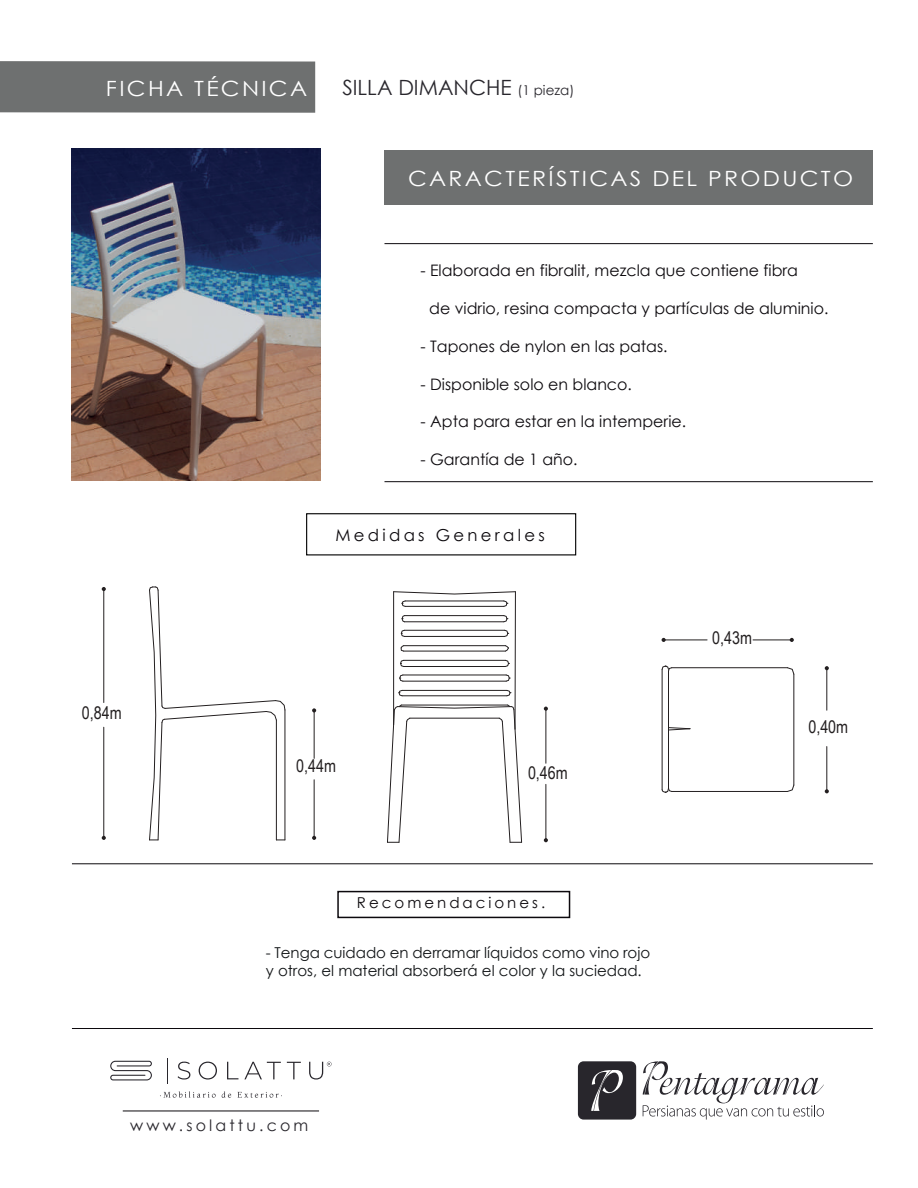
<style>
.page{position:relative;width:918px;height:1188px;background:#fff}
.page>*{position:absolute;margin:0;border:0;box-sizing:border-box;transform-origin:0 0}
.t1{font:21px "Century Gothic";letter-spacing:.1em;color:#fff;scale:1.1 1}
.t2{font:21px "Century Gothic";color:#28262c}
.t3{font:17.55px "Arial Narrow";color:#231f20}
.t4{font:16.5px "Century Gothic";letter-spacing:.2em;color:#0c090d}
.t5{font:15.75px "Century Gothic";color:#0c090d}
.t6{font:15.75px "Century Gothic";letter-spacing:.2em;color:#28262c}
.t7{font:15px/18px "Century Gothic";color:#111416}
.t8{font:15px "Century Gothic";letter-spacing:.2em;color:#0c090d}
.s1{font-size:13.5px}
</style>
<div class="page">
<div style="left:384px;top:151px;width:489px;height:54px;background:#6e7070"></div>
<div style="left:0;top:61px;width:315px;height:52px;background:#6e7070"></div>
<hr style="left:384px;top:243px;width:489px;height:1px;background:#0c090d">
<hr style="left:384px;top:481px;width:489px;height:1px;background:#0c090d">
<div style="left:306px;top:513px;width:270px;height:42px;border:1px solid #000"></div>
<hr style="left:827px;top:668px;width:1px;height:42px;background:#231f20">
<svg style="left:825px;top:666px;width:4px;height:4px"></svg>
<hr style="left:827px;top:747px;width:1px;height:44px;background:#231f20">
<svg style="left:825px;top:789px;width:4px;height:4px"></svg>
<svg style="left:149px;top:586px;width:136px;height:255px"></svg>
<hr style="left:285px;top:710px;width:1px;height:130px;background:#231f20">
<svg style="left:399px;top:690px;width:4px;height:6px"></svg>
<svg style="left:399px;top:675px;width:4px;height:7px"></svg>
<svg style="left:400px;top:660px;width:4px;height:7px"></svg>
<svg style="left:401px;top:645px;width:3px;height:7px"></svg>
<svg style="left:401px;top:630px;width:4px;height:7px"></svg>
<svg style="left:402px;top:615px;width:3px;height:7px"></svg>
<svg style="left:402px;top:600px;width:4px;height:7px"></svg>
<svg style="left:503px;top:600px;width:5px;height:7px"></svg>
<svg style="left:503px;top:615px;width:5px;height:7px"></svg>
<svg style="left:504px;top:630px;width:5px;height:7px"></svg>
<svg style="left:505px;top:645px;width:4px;height:7px"></svg>
<svg style="left:505px;top:660px;width:4px;height:7px"></svg>
<svg style="left:506px;top:675px;width:4px;height:7px"></svg>
<svg style="left:506px;top:690px;width:5px;height:6px"></svg>
<hr style="left:405px;top:601px;width:99px;height:1px;background:#231f20">
<hr style="left:405px;top:606px;width:99px;height:1px;background:#231f20">
<hr style="left:404px;top:615px;width:100px;height:1px;background:#231f20">
<hr style="left:404px;top:622px;width:100px;height:1px;background:#231f20">
<hr style="left:404px;top:630px;width:101px;height:1px;background:#231f20">
<hr style="left:404px;top:636px;width:101px;height:1px;background:#231f20">
<hr style="left:404px;top:645px;width:101px;height:1px;background:#231f20">
<hr style="left:404px;top:651px;width:101px;height:1px;background:#231f20">
<hr style="left:404px;top:660px;width:101px;height:1px;background:#231f20">
<hr style="left:404px;top:666px;width:101px;height:1px;background:#231f20">
<hr style="left:403px;top:675px;width:103px;height:1px;background:#231f20">
<hr style="left:403px;top:681px;width:103px;height:1px;background:#231f20">
<hr style="left:402px;top:690px;width:105px;height:1px;background:#231f20">
<hr style="left:402px;top:696px;width:105px;height:1px;background:#231f20">
<svg style="left:393px;top:591px;width:123px;height:3px"></svg>
<svg style="left:387px;top:705px;width:135px;height:138px"></svg>
<hr style="left:393px;top:592px;width:1px;height:133px;background:#231f20">
<hr style="left:515px;top:592px;width:1px;height:137px;background:#231f20">
<hr style="left:662px;top:669px;width:1px;height:121px;background:#231f20">
<hr style="left:668px;top:671px;width:1px;height:117px;background:#231f20">
<hr style="left:794px;top:674px;width:1px;height:111px;background:#231f20">
<hr style="left:672px;top:791px;width:115px;height:1px;background:#231f20">
<svg style="left:662px;top:788px;width:10px;height:5px"></svg>
<svg style="left:787px;top:785px;width:7px;height:7px"></svg>
<hr style="left:672px;top:667px;width:115px;height:1px;background:#231f20">
<svg style="left:662px;top:666px;width:10px;height:5px"></svg>
<svg style="left:787px;top:667px;width:7px;height:8px"></svg>
<svg style="left:669px;top:727px;width:21px;height:3px"></svg>
<hr style="left:104px;top:589px;width:1px;height:114px;background:#231f20">
<svg style="left:102px;top:587px;width:4px;height:4px"></svg>
<hr style="left:314px;top:710px;width:1px;height:48px;background:#231f20">
<svg style="left:312px;top:708px;width:4px;height:4px"></svg>
<hr style="left:546px;top:709px;width:1px;height:54px;background:#231f20">
<svg style="left:544px;top:707px;width:4px;height:4px"></svg>
<hr style="left:664px;top:640px;width:43px;height:1px;background:#231f20">
<svg style="left:662px;top:638px;width:4px;height:4px"></svg>
<hr style="left:104px;top:727px;width:1px;height:111px;background:#231f20">
<svg style="left:102px;top:836px;width:4px;height:4px"></svg>
<hr style="left:314px;top:780px;width:1px;height:58px;background:#231f20">
<svg style="left:312px;top:836px;width:4px;height:4px"></svg>
<hr style="left:546px;top:784px;width:1px;height:56px;background:#231f20">
<svg style="left:544px;top:838px;width:4px;height:4px"></svg>
<hr style="left:753px;top:640px;width:39px;height:1px;background:#231f20">
<svg style="left:790px;top:638px;width:4px;height:4px"></svg>
<hr style="left:72px;top:1028px;width:801px;height:1px;background:#0c090d">
<svg style="left:578px;top:1061px;width:58px;height:59px;background:#3d3b41"></svg>
<svg style="left:643px;top:1061px;width:181px;height:59px"></svg>
<svg style="left:222px;top:1091px;width:9px;height:7px"></svg>
<svg style="left:237px;top:1092px;width:45px;height:6px"></svg>
<svg style="left:160px;top:1091px;width:56px;height:7px"></svg>
<svg style="left:178px;top:1062px;width:12px;height:18px"></svg>
<svg style="left:199px;top:1062px;width:18px;height:18px"></svg>
<svg style="left:227px;top:1062px;width:11px;height:17px"></svg>
<svg style="left:244px;top:1062px;width:37px;height:17px"></svg>
<svg style="left:287px;top:1062px;width:14px;height:17px"></svg>
<svg style="left:309px;top:1062px;width:23px;height:18px"></svg>
<svg style="left:110px;top:1061px;width:42px;height:19px"></svg>
<svg style="left:167px;top:1058px;width:1px;height:26px"></svg>
<hr style="left:123px;top:1111px;width:196px;height:1px;background:#0c090d">
<img style="left:72px;top:149px;width:249px;height:331px">
<hr style="left:72px;top:863px;width:801px;height:1px;background:#0c090d">
<div style="left:337px;top:891px;width:233px;height:27px;border:2px solid #0c090d"></div>
<h1 class="t1" style="left:106px;top:74px;width:184px">FICHA TÉCNICA</h1>
<h1 class="t2" style="left:342px;top:73px;width:234px">SILLA DIMANCHE <span class="s1">(1 pieza)</span></h1>
<h1 class="t1" style="left:408px;top:163px;width:406px">CARACTERÍSTICAS DEL PRODUCTO</h1>
<p class="t5" style="left:421px;top:259px;width:379px">- Elaborada en fibralit, mezcla que contiene fibra</p>
<p class="t5" style="left:429px;top:297px;width:401px">de vidrio, resina compacta y partículas de aluminio.</p>
<p class="t5" style="left:421px;top:335px;width:249px">- Tapones de nylon en las patas.</p>
<p class="t5" style="left:421px;top:373px;width:213px">- Disponible solo en blanco.</p>
<p class="t5" style="left:421px;top:411px;width:267px">- Apta para estar en la intemperie.</p>
<p class="t5" style="left:421px;top:449px;width:159px">- Garantía de 1 año.</p>
<p class="t4" style="left:336px;top:523px;width:211px">Medidas Generales</p>
<p class="t3" style="left:82px;top:700px;width:41px">0,84m</p>
<p class="t3" style="left:712px;top:625px;width:41px">0,43m</p>
<p class="t3" style="left:808px;top:713px;width:41px">0,40m</p>
<p class="t3" style="left:296px;top:753px;width:41px">0,44m</p>
<p class="t3" style="left:528px;top:760px;width:41px">0,46m</p>
<p class="t8" style="left:357px;top:893px;width:190px">Recomendaciones.</p>
<p class="t7" style="left:266px;top:943px;width:386px">- Tenga cuidado en derramar líquidos como vino rojo y otros, el material absorberá el color y la suciedad.</p>
<p class="t6" style="left:130px;top:1115px;width:180px">www.solattu.com</p>
</div>
